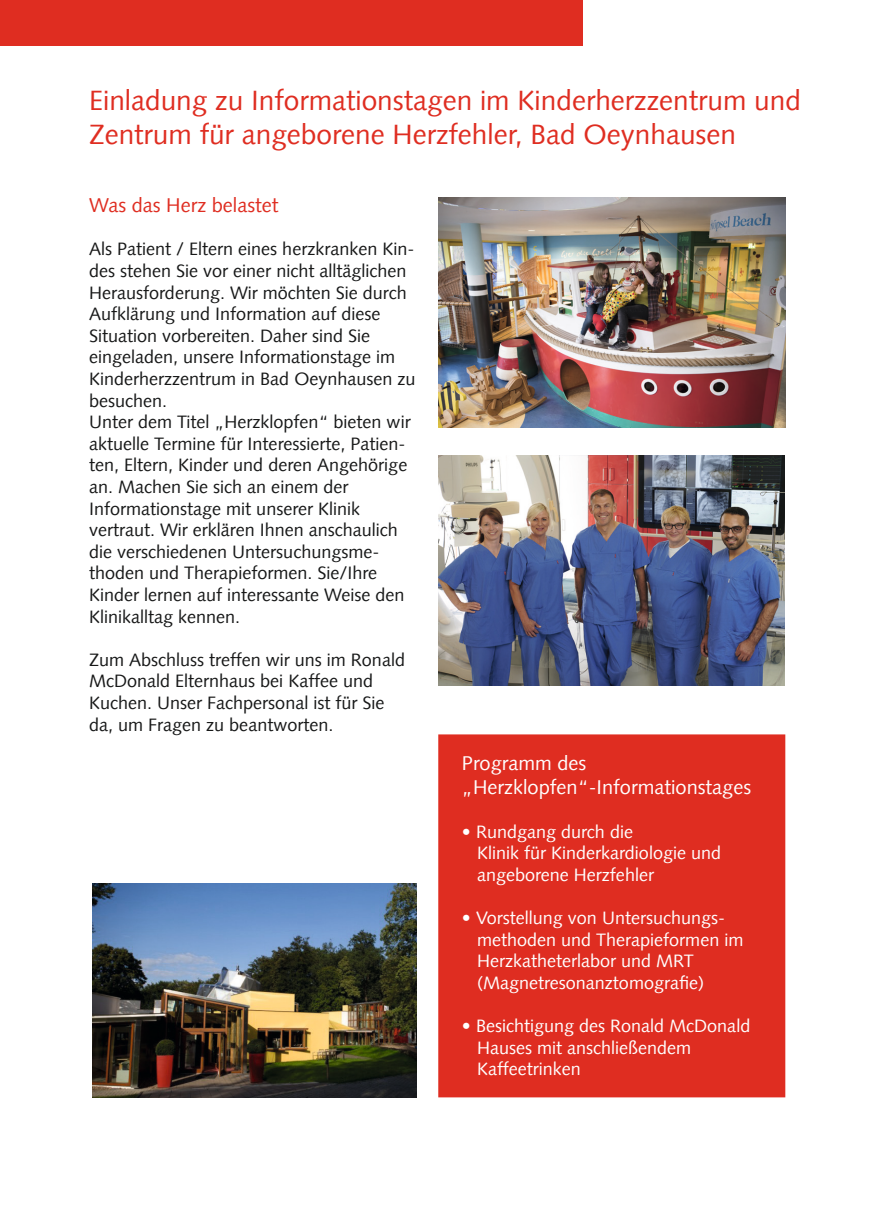
<style>
.page{position:relative;width:874px;height:1225px;background:#fff}
.page>*{position:absolute;margin:0;border:0;box-sizing:border-box;transform-origin:0 0}
.t1{font:28px/33.6px "Syntax";color:#df2d21}
.t2{font:20px/24px "Syntax";color:#fff}
.t3{font:20px "Syntax";color:#df2d21}
.t4{font:18px/21.6px "Syntax";color:#171818}
.t5{font:18px/21.6px "Syntax";color:#fff}
</style>
<div class="page">
<div style="left:0;top:0;width:583px;height:45px;background:#df2d21"></div>
<div style="left:438px;top:734px;width:346px;height:363px;background:#df2d21;border:2px solid #df2d21"></div>
<img style="left:438px;top:197px;width:346px;height:230px">
<img style="left:92px;top:883px;width:324px;height:214px">
<img style="left:438px;top:455px;width:346px;height:230px">
<h1 class="t1" style="left:89px;top:84px;width:713px">Einladung zu Informationstagen im Kinderherzzentrum und<br>Zentrum für angeborene Herzfehler, Bad Oeynhausen</h1>
<p class="t3" style="left:89px;top:193px;width:191px">Was das Herz belastet</p>
<p class="t4" style="left:89px;top:238px;width:328px">Als Patient / Eltern eines herzkranken Kin&shy;des stehen Sie vor einer nicht alltäglichen Herausforderung. Wir möchten Sie durch Aufklärung und Information auf diese Situation vorbereiten. Daher sind Sie eingeladen, unsere Informationstage im Kinderherzzentrum in Bad Oeynhausen zu besuchen.<br>Unter dem Titel „Herzklopfen“ bieten wir aktuelle Termine für Interessierte, Patien&shy;ten, Eltern, Kinder und deren Angehörige an. Machen Sie sich an einem der Informationstage mit unserer Klinik vertraut. Wir erklären Ihnen anschaulich die verschiedenen Untersuchungsme&shy;thoden und Therapieformen. Sie/Ihre Kinder lernen auf interessante Weise den Klinikalltag kennen.</p>
<p class="t4" style="left:89px;top:649px;width:317px">Zum Abschluss treffen wir uns im Ronald McDonald Elternhaus bei Kaffee und Kuchen. Unser Fachpersonal ist für Sie da, um Fragen zu beantworten.</p>
<p class="t2" style="left:461px;top:751px;width:290px">Programm des „Herzklopfen“-Informationstages</p>
<p class="t5" style="left:477px;top:820px;width:245px;text-indent:-15px">• Rundgang durch die<br>Klinik für Kinderkardiologie und angeborene Herzfehler</p>
<p class="t5" style="left:477px;top:907px;width:268px;text-indent:-15px">• Vorstellung von Untersuchungs&shy;methoden und Therapieformen im<br>Herzkatheterlabor und MRT (Magnetresonanztomografie)</p>
<p class="t5" style="left:477px;top:1015px;width:275px;text-indent:-15px">• Besichtigung des Ronald McDonald<br>Hauses mit anschließendem<br>Kaffeetrinken</p>
</div>
